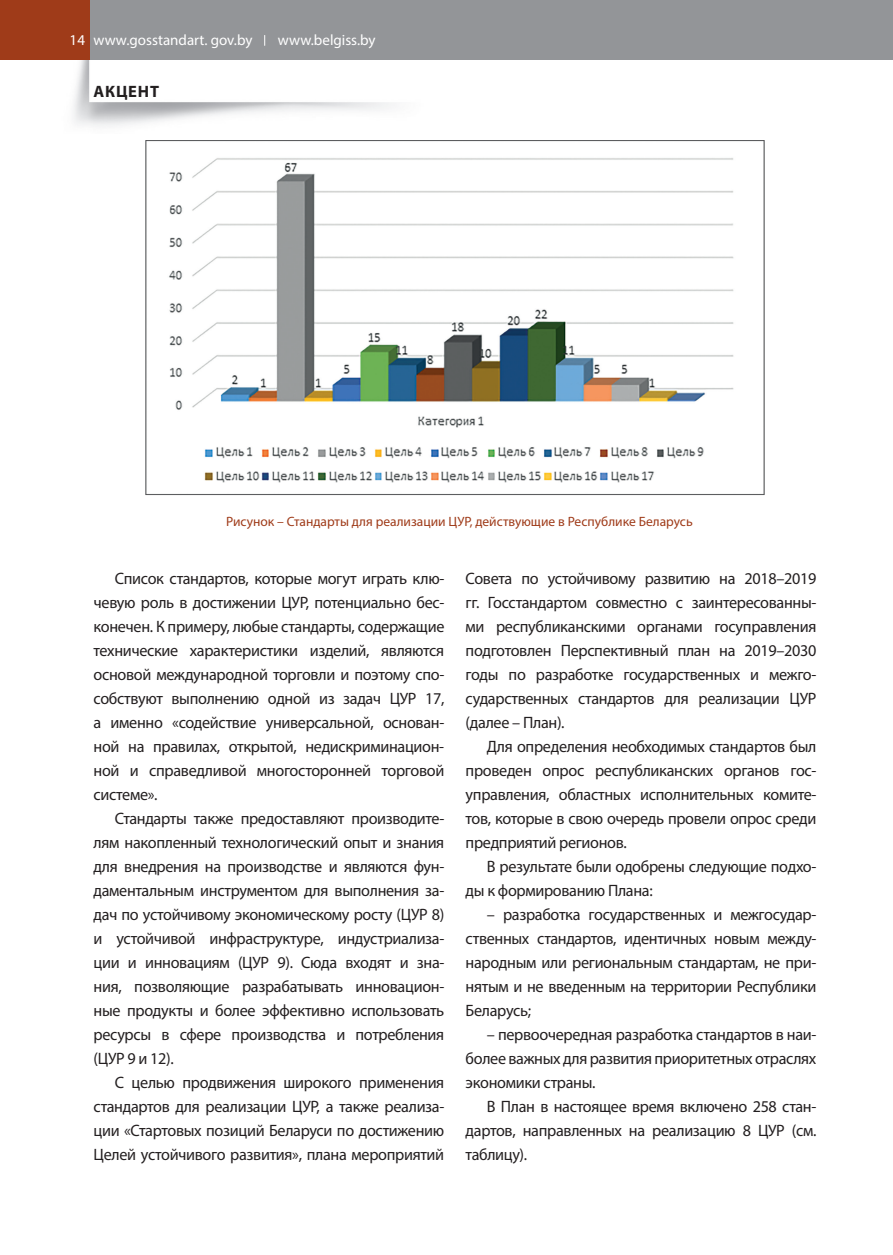
<style>
.page{position:relative;width:893px;height:1255px;background:#fff}
.page>*{position:absolute;margin:0;border:0;box-sizing:border-box;transform-origin:0 0}
.t1{font:16.5px/24px "Myriad Pro";letter-spacing:-.02em;color:#231f20;text-align:justify}
.t2{font:700 16.5px "Myriad Pro";letter-spacing:.05em;color:#231f20}
.t3{font:15px "Myriad Pro";color:#fff}
.t4{font:13.5px "Myriad Pro";color:#9f3b19}
</style>
<div class="page">
<img style="left:73px;top:60px;width:319px;height:66px">
<div style="left:0;top:0;width:893px;height:60px;background:#939598"></div>
<div style="left:0;top:0;width:89px;height:60px;background:#9f3b19"></div>
<img style="left:169px;top:158px;width:565px;height:325px">
<p class="t3" style="left:70px;top:34px;width:184px">14 www.gosstandart. gov.by</p>
<p class="t3" style="left:278px;top:34px;width:99px">www.belgiss.by</p>
<p class="t2" style="left:94px;top:86px;width:67px">АКЦЕНТ</p>
<p class="t4" style="left:226px;top:516px;width:468px">Рисунок – Стандарты для реализации ЦУР, действующие в Республике Беларусь</p>
<p class="t1" style="left:94px;top:567px;width:352px;text-indent:21px">Список стандартов, которые могут играть клю&shy;чевую роль в достижении ЦУР, потенциально бес&shy;конечен. К примеру, любые стандарты, содержащие технические характеристики изделий, являются основой международной торговли и поэтому спо&shy;собствуют выполнению одной из задач ЦУР 17, а именно «содействие универсальной, основан&shy;ной на правилах, открытой, недискриминацион&shy;ной и справедливой многосторонней торговой системе».</p>
<p class="t1" style="left:94px;top:807px;width:352px;text-indent:21px">Стандарты также предоставляют производите&shy;лям накопленный технологический опыт и знания для внедрения на производстве и являются фун&shy;даментальным инструментом для выполнения за&shy;дач по устойчивому экономическому росту (ЦУР 8) и устойчивой инфраструктуре, индустриализа&shy;ции и инновациям (ЦУР 9). Сюда входят и зна&shy;ния, позволяющие разрабатывать инновацион&shy;ные продукты и более эффективно использовать ресурсы в сфере производства и потребления (ЦУР 9 и 12).</p>
<p class="t1" style="left:94px;top:1071px;width:352px;text-indent:21px">С целью продвижения широкого применения стандартов для реализации ЦУР, а также реализа&shy;ции «Стартовых позиций Беларуси по достижению Целей устойчивого развития», плана мероприятий</p>
<p class="t1" style="left:466px;top:567px;width:352px">Совета по устойчивому развитию на 2018–2019 гг. Госстандартом совместно с заинтересованны&shy;ми республиканскими органами госуправления подготовлен Перспективный план на 2019–2030 годы по разработке государственных и межго&shy;сударственных стандартов для реализации ЦУР (далее – План).</p>
<p class="t1" style="left:466px;top:735px;width:352px;text-indent:21px">Для определения необходимых стандартов был проведен опрос республиканских органов гос&shy;управления, областных исполнительных комите&shy;тов, которые в свою очередь провели опрос среди предприятий регионов.</p>
<p class="t1" style="left:466px;top:855px;width:352px;text-indent:21px">В результате были одобрены следующие подхо&shy;ды к формированию Плана:</p>
<p class="t1" style="left:466px;top:903px;width:352px;text-indent:21px">– разработка государственных и межгосудар&shy;ственных стандартов, идентичных новым между&shy;народным или региональным стандартам, не при&shy;нятым и не введенным на территории Республики Беларусь;</p>
<p class="t1" style="left:466px;top:1023px;width:352px;text-indent:21px">– первоочередная разработка стандартов в наи&shy;более важных для развития приоритетных отраслях экономики страны.</p>
<p class="t1" style="left:466px;top:1095px;width:352px;text-indent:21px">В План в настоящее время включено 258 стан&shy;дартов, направленных на реализацию 8 ЦУР (см. таблицу).</p>
</div>
